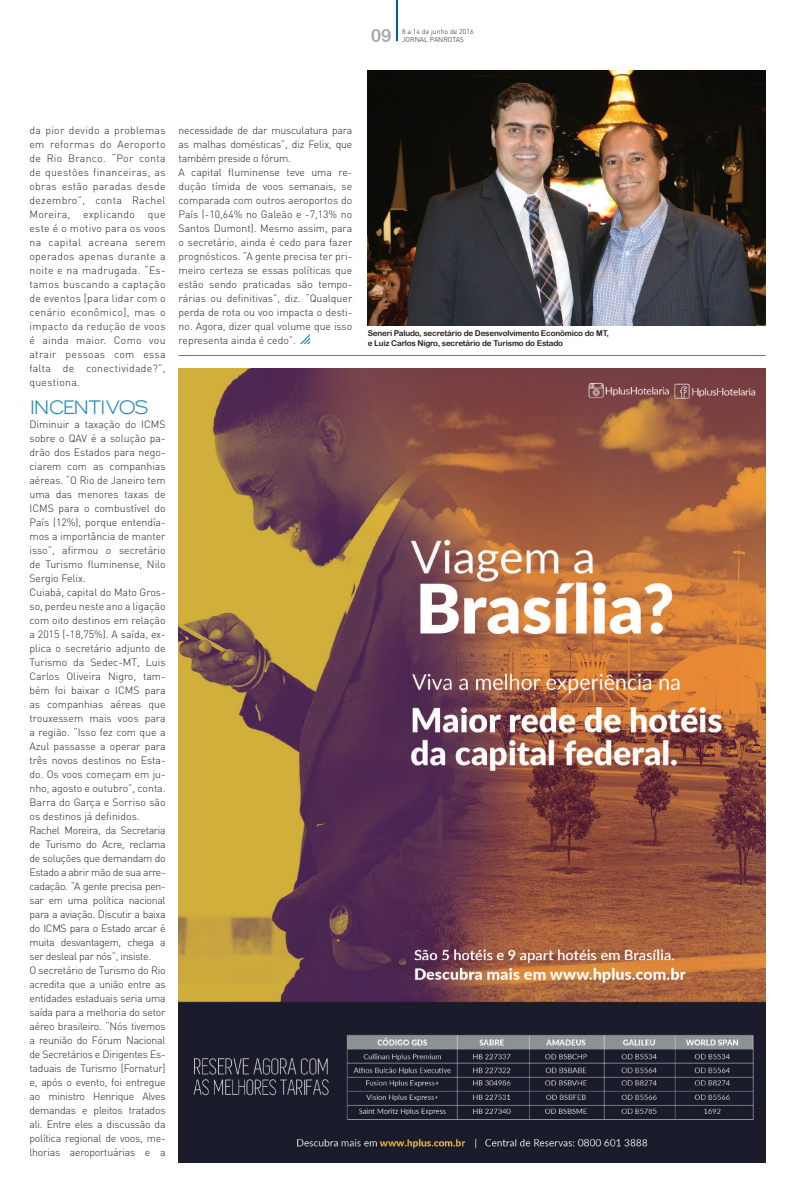
<style>
.page{position:relative;width:794px;height:1191px;background:#fff}
.page>*{position:absolute;margin:0;border:0;box-sizing:border-box;transform-origin:0 0}
.t1{font:700 18px "Sansumi";letter-spacing:-.055em;color:#258fb2}
.t2{font:18px "Arial Rounded MT Bold";color:#a8a9ad}
.t3{font:300 10.5px/14px "DIN";letter-spacing:-.01em;color:#231f20}
.t4{font:8px/9.6px "Arial Rounded MT Bold";letter-spacing:-.02em;color:#231f20}
.t5{font:300 7px/7.5px "DIN";color:#231f20}
</style>
<div class="page">
<hr style="left:396px;top:0;width:2px;height:41px;background:#015aaa">
<hr style="left:179px;top:355px;width:586px;height:1px;background:#258fb2">
<img style="left:179px;top:369px;width:586px;height:793px">
<img style="left:368px;top:71px;width:397px;height:254px">
<h1 class="t2" style="left:371px;top:24px;width:22px">09</h1>
<p class="t5" style="left:402px;top:28px;width:73px">8 a 14 de junho de 2016<br>JORNAL PANROTAS</p>
<p class="t3" style="left:29px;top:123px;width:138px;text-align:justify">da pior devido a problemas em reformas do Aeroporto de Rio Branco. “Por conta de questões financeiras, as obras estão paradas desde dezembro”, conta Rachel Moreira, explicando que este é o motivo para os voos na capital acreana serem operados apenas durante a noite e na madrugada. “Es&shy;tamos buscando a captação de eventos [para lidar com o cenário econômico], mas o impacto da redução de voos é ainda maior. Como vou atrair pessoas com essa falta de conectividade?”, questiona.</p>
<h1 class="t1" style="left:29px;top:397px;width:121px">INCENTIVOS</h1>
<p class="t3" style="left:29px;top:417px;width:138px">Diminuir a taxação do ICMS sobre o QAV é a solução pa&shy;drão dos Estados para nego&shy;ciarem com as companhias aéreas. “O Rio de Janeiro tem uma das menores taxas de<br>ICMS para o combustível do<br>País (12%), porque entendía&shy;mos a importância de manter isso”, afirmou o secretário de Turismo fluminense, Nilo<br>Sergio Felix.<br>Cuiabá, capital do Mato Gros&shy;so, perdeu neste ano a ligação com oito destinos em relação a 2015 (-18,75%). A saída, ex&shy;plica o secretário adjunto de<br>Turismo da Sedec-MT, Luis<br>Carlos Oliveira Nigro, tam&shy;bém foi baixar o ICMS para as companhias aéreas que trouxessem mais voos para a região. “Isso fez com que a<br>Azul passasse a operar para três novos destinos no Esta&shy;do. Os voos começam em ju&shy;nho, agosto e outubro”, conta.<br>Barra do Garça e Sorriso são os destinos já definidos.<br>Rachel Moreira, da Secretaria de Turismo do Acre, reclama de soluções que demandam do<br>Estado a abrir mão de sua arre&shy;cadação. “A gente precisa pen&shy;sar em uma política nacional para a aviação. Discutir a baixa do ICMS para o Estado arcar é muita desvantagem, chega a ser desleal par nós”, insiste.<br>O secretário de Turismo do Rio acredita que a união entre as entidades estaduais seria uma saída para a melhoria do setor aéreo brasileiro. “Nós tivemos a reunião do Fórum Nacional de Secretários e Dirigentes Es&shy;taduais de Turismo [Fornatur] e, após o evento, foi entregue ao ministro Henrique Alves demandas e pleitos tratados ali. Entre eles a discussão da política regional de voos, me&shy;lhorias aeroportuárias e a</p>
<p class="t3" style="left:179px;top:123px;width:175px">necessidade de dar musculatura para as malhas domésticas”, diz Felix, que também preside o fórum.<br>A capital fluminense teve uma re&shy;dução tímida de voos semanais, se comparada com outros aeroportos do País (-10,64% no Galeão e -7,13% no Santos Dumont). Mesmo assim, para o secretário, ainda é cedo para fazer prognósticos. “A gente precisa ter pri&shy;meiro certeza se essas políticas que estão sendo praticadas são tempo&shy;rárias ou definitivas”, diz. “Qualquer perda de rota ou voo impacta o desti&shy;no. Agora, dizer qual volume que isso representa ainda é cedo”.</p>
<p class="t4" style="left:368px;top:329px;width:243px">Seneri Paludo, secretário de Desenvolvimento Econômico do MT, e Luiz Carlos Nigro, secretário de Turismo do Estado</p>
</div>
